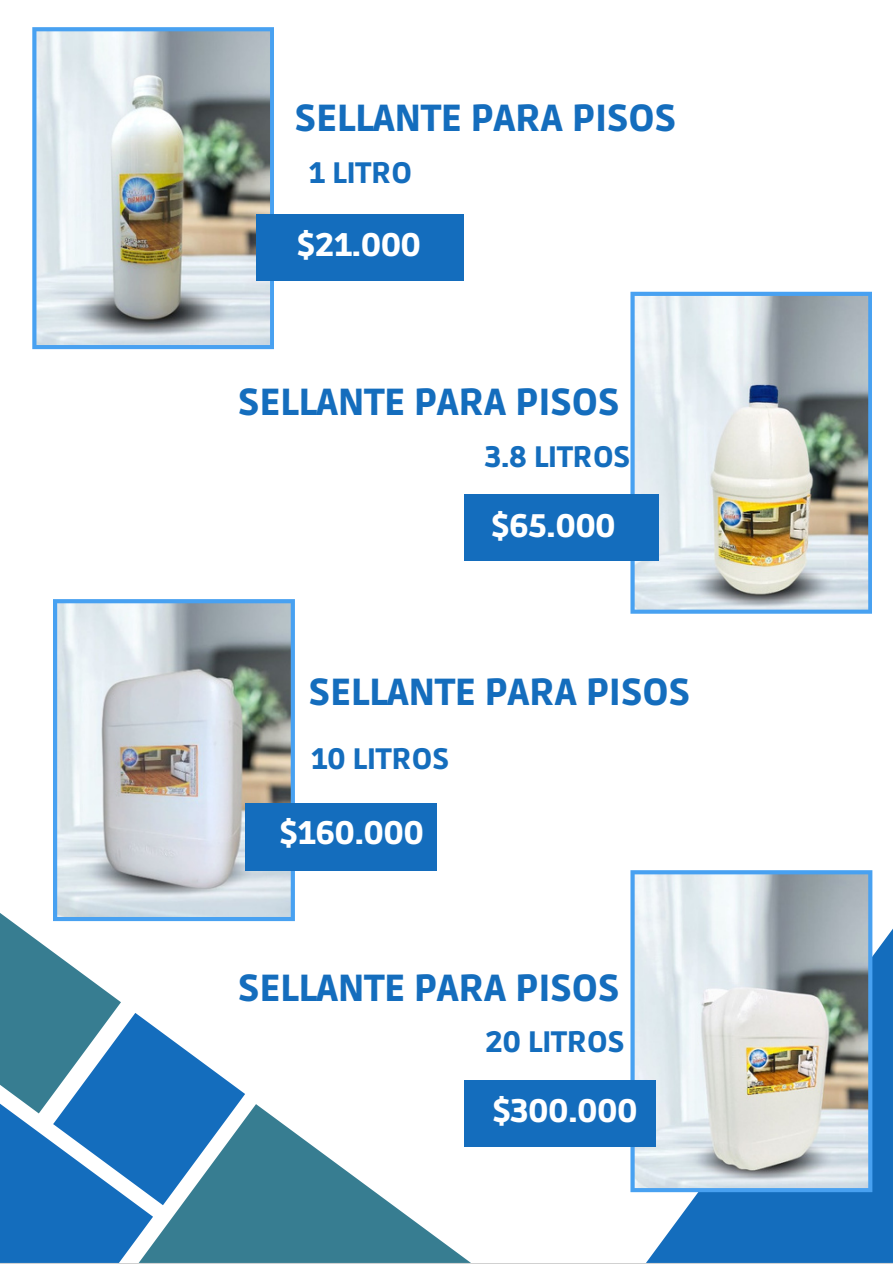
<style>
.page{position:relative;width:893px;height:1264px;background:#fff}
.page>*{position:absolute;margin:0;border:0;box-sizing:border-box;transform-origin:0 0}
.t1{font:900 37.5px "Ruda";color:#146dbd}
.t2{font:900 32.4px "Ruda";color:#fff}
.t3{font:900 29.4px "Ruda";color:#146dbd}
</style>
<div class="page">
<img style="left:32px;top:27px;width:242px;height:322px">
<svg style="left:245px;top:1104px;width:226px;height:158px;fill:#377d91"></svg>
<svg style="left:646px;top:928px;width:246px;height:334px;background:#2b7cc4"></svg>
<svg style="left:0;top:913px;width:245px;height:349px"></svg>
<img style="left:630px;top:292px;width:242px;height:321px">
<svg style="left:53px;top:599px;width:242px;height:322px;background:#bac5cc"></svg>
<div style="left:246px;top:803px;width:190px;height:67px;background:#146dbd"></div>
<div style="left:256px;top:214px;width:208px;height:66px;background:#146dbd"></div>
<div style="left:464px;top:494px;width:194px;height:67px;background:#146dbd"></div>
<svg style="left:630px;top:870px;width:242px;height:322px;background:#c4cdd0"></svg>
<div style="left:464px;top:1080px;width:191px;height:66px;background:#146dbd"></div>
<h1 class="t1" style="left:295px;top:96px;width:382px">SELLANTE PARA PISOS</h1>
<p class="t3" style="left:309px;top:155px;width:105px">1 LITRO</p>
<p class="t2" style="left:297px;top:226px;width:125px">$21.000</p>
<p class="t1" style="left:238px;top:380px;width:382px">SELLANTE PARA PISOS</p>
<h2 class="t3" style="left:485px;top:439px;width:147px">3.8 LITROS</h2>
<p class="t2" style="left:492px;top:507px;width:125px">$65.000</p>
<h2 class="t1" style="left:309px;top:670px;width:382px">SELLANTE PARA PISOS</h2>
<p class="t3" style="left:311px;top:741px;width:140px">10 LITROS</p>
<p class="t2" style="left:280px;top:814px;width:145px">$160.000</p>
<p class="t1" style="left:238px;top:966px;width:382px">SELLANTE PARA PISOS</p>
<h1 class="t3" style="left:485px;top:1024px;width:140px">20 LITROS</h1>
<h1 class="t2" style="left:493px;top:1091px;width:145px">$300.000</h1>
</div>
